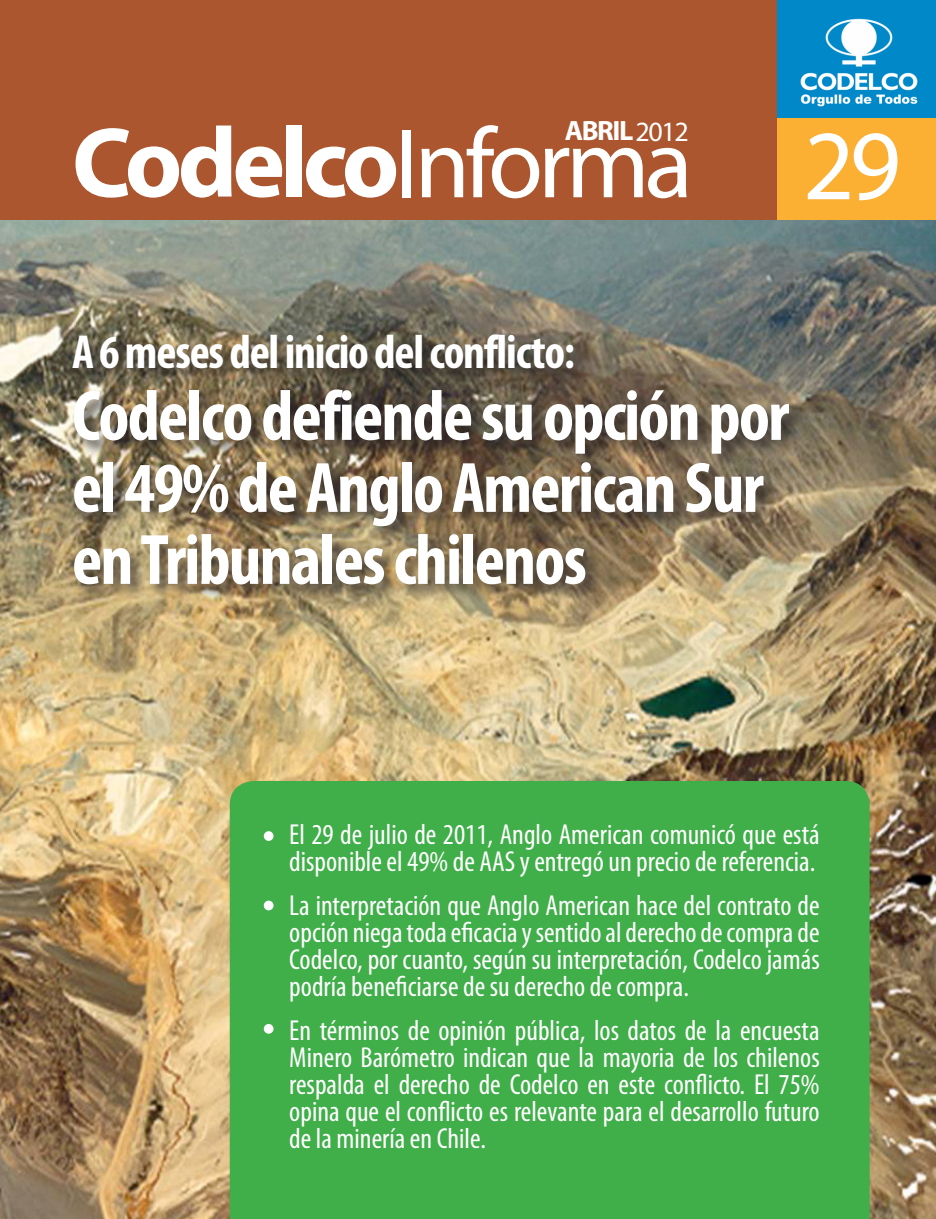
<style>
.page{position:relative;width:936px;height:1219px;background:#fff}
.page>*{position:absolute;margin:0;border:0;box-sizing:border-box;transform-origin:0 0}
.t1{font:700 100px "Myriad Pro";letter-spacing:-.05em;color:#fff}
.t2{font:100px "Myriad Pro";color:#fff}
.t3{font:700 condensed 72px/72px "Myriad Pro";letter-spacing:-.025em;color:#fff}
.t4{font:700 condensed 48px "Myriad Pro";letter-spacing:-.025em;color:#fff}
.t5{font:condensed 29px/27px "Myriad Pro";color:#fff;text-align:justify}
.t6{font:700 28px "Myriad Pro";letter-spacing:-.05em;color:#fff}
.s1{font-weight:400}
</style>
<div class="page">
<img style="left:0;top:220px;width:935px;height:999px">
<div style="left:230px;top:781px;width:639px;height:438px;background:#40ae49"></div>
<div style="left:0;top:0;width:777px;height:220px;background:#ab562e"></div>
<div style="left:777px;top:118px;width:158px;height:102px;background:#fbb033"></div>
<div style="left:777px;top:0;width:158px;height:118px;background:#0088c8"></div>
<div style="left:69px;top:331px;width:737px;height:272px;background:#231f20;opacity:.75"></div>
<div style="left:264px;top:831px;width:9px;height:10px;background:#fff;border-radius:50%"></div>
<div style="left:264px;top:901px;width:9px;height:9px;background:#fff;border-radius:50%"></div>
<div style="left:264px;top:1024px;width:9px;height:10px;background:#fff;border-radius:50%"></div>
<img style="left:800px;top:18px;width:118px;height:89px">
<p class="t6" style="left:564px;top:112px;width:126px">ABRIL<span class="s1">2012</span></p>
<p class="t1" style="left:72px;top:98px;width:622px">Codelco<span class="s1">Informa</span></p>
<p class="t2" style="left:803px;top:104px;width:99px">29</p>
<p class="t4" style="left:72px;top:322px;width:504px">A 6 meses del inicio del conflicto:</p>
<p class="t3" style="left:72px;top:378px;width:718px">Codelco defiende su opción por el 49% de Anglo American Sur</p>
<p class="t3" style="left:72px;top:522px;width:516px">en Tribunales chilenos</p>
<p class="t5" style="left:289px;top:820px;width:532px">El 29 de julio de 2011, Anglo American comunicó que está disponible el 49% de AAS y entregó un precio de referencia.</p>
<p class="t5" style="left:289px;top:891px;width:532px">La interpretación que Anglo American hace del contrato de opción niega toda eficacia y sentido al derecho de compra de Codelco, por cuanto, según su interpretación, Codelco jamás podría beneficiarse de su derecho de compra.</p>
<p class="t5" style="left:289px;top:1016px;width:532px">En términos de opinión pública, los datos de la encuesta Minero Barómetro indican que la mayoria de los chilenos respalda el derecho de Codelco en este conflicto. El 75% opina que el conflicto es relevante para el desarrollo futuro de la minería en Chile.</p>
</div>
